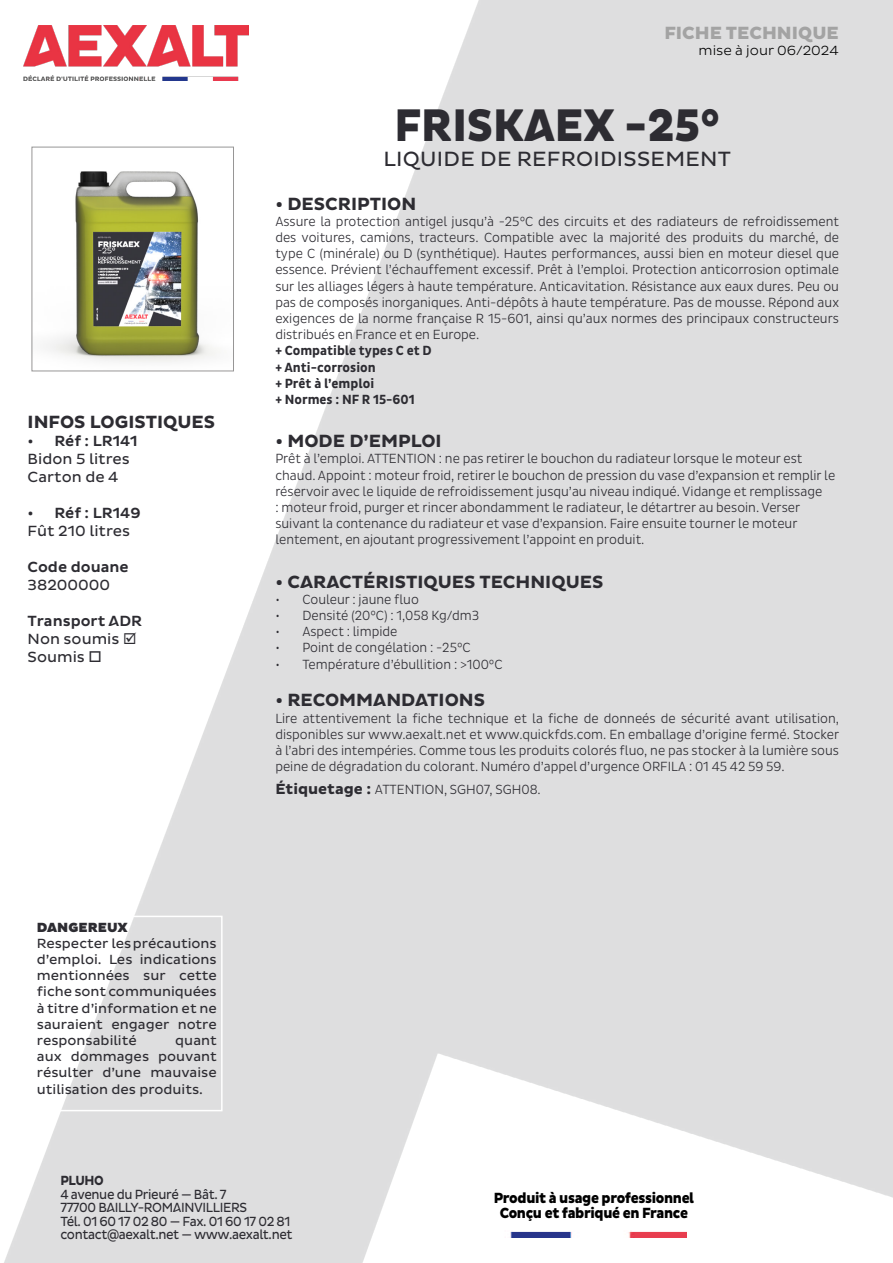
<style>
.page{position:relative;width:893px;height:1263px;background:#fff}
.page>*{position:absolute;margin:0;border:0;box-sizing:border-box;transform-origin:0 0}
.t1{font:46.5px "Aexalt Heavy";color:#2d2c32;scale:.9 1}
.t2{font:21px "Aexalt MS Regular";letter-spacing:.015em;color:#2d2c32}
.t3{font:18px "Aexalt MS Bold";color:#2d2c32}
.t4{font:18px "Aexalt Heavy";color:#a3a3a3}
.t5{font:15px/18px "Aexalt MS Regular";color:#2d2c32}
.t6{font:800 15px/15px "Aexalt";letter-spacing:-.025em;color:#000;text-align:center;scale:.9 1}
.t7{font:15px "Aexalt MS Medium";color:#2d2c32}
.t8{font:300 13.5px/16.2px "Pluto Sans Cond";color:#2d2c32;text-align:justify}
.t9{font:13.5px/16.2px "Aexalt MS Regular";letter-spacing:-.015em;color:#2d2c32;text-align:justify}
.t10{font:13.5px/13.5px "Aexalt MS Regular";letter-spacing:-.015em;color:#2d2c32;scale:.9 1}
.t11{font:700 13.5px/16.2px "Pluto Sans Cond";color:#2d2c32}
.t12{font:13.5px "Aexalt MS Light";color:#000}
.t13{font:13.5px "Aexalt MS Black";color:#2d2c32}
.t14{font:13.5px "Aexalt MS Bold";letter-spacing:-.03em;color:#2d2c32;scale:.9 1}
.s1{font-family:"Pluto Sans";font-weight:700;font-size:15px}
</style>
<div class="page">
<img style="left:4px;top:1px;width:889px;height:1262px">
<img style="left:500px;top:1230px;width:186px;height:7px">
<div style="left:31px;top:916px;width:192px;height:195px;border:2px solid #fff"></div>
<img style="left:23px;top:25px;width:226px;height:55px">
<img style="left:34px;top:149px;width:198px;height:220px">
<div style="left:32px;top:147px;width:202px;height:224px;border:1px solid #979696"></div>
<h3 class="t3" style="left:28px;top:412px;width:189px">INFOS LOGISTIQUES</h3>
<p class="t7" style="left:28px;top:432px;width:112px">• Réf : LR141</p>
<p class="t5" style="left:28px;top:450px;width:104px">Bidon 5 litres<br>Carton de 4</p>
<p class="t7" style="left:28px;top:504px;width:115px">• Réf : LR149</p>
<p class="t5" style="left:28px;top:522px;width:104px">Fût 210 litres</p>
<p class="t7" style="left:28px;top:558px;width:103px">Code douane</p>
<p class="t5" style="left:28px;top:576px;width:84px">38200000</p>
<p class="t7" style="left:28px;top:612px;width:116px">Transport ADR</p>
<p class="t5" style="left:28px;top:630px;width:110px">Non soumis ☑<br>Soumis □</p>
<p class="t13" style="left:37px;top:919px;width:92px">DANGEREUX</p>
<p class="t9" style="left:37px;top:935px;width:181px">Respecter les précautions d’emploi. Les indications mentionnées sur cette fiche sont communiquées à titre d’information et ne sauraient engager notre responsabilité</p>
<p class="t9" style="left:37px;top:1032px;width:181px;text-indent:138px">quant aux dommages pouvant résulter d’une mauvaise utilisation des produits.</p>
<h3 class="t4" style="left:664px;top:22px;width:176px">FICHE TECHNIQUE</h3>
<p class="t12" style="left:699px;top:43px;width:142px">mise à jour 06/2024</p>
<h1 class="t1" style="left:394px;top:99px;width:363px">FRISKAEX -25°</h1>
<h2 class="t2" style="left:383px;top:147px;width:349px">LIQUIDE DE REFROIDISSEMENT</h2>
<h3 class="t3" style="left:275px;top:193px;width:142px">• DESCRIPTION</h3>
<p class="t8" style="left:275px;top:213px;width:565px">Assure la protection antigel jusqu’à -25°C des circuits et des radiateurs de refroidissement des voitures, camions, tracteurs. Compatible avec la majorité des produits du marché, de type C (minérale) ou D (synthétique). Hautes performances, aussi bien en moteur diesel que essence. Prévient l’échauffement excessif. Prêt à l’emploi. Protection anticorrosion optimale sur les alliages légers à haute température. Anticavitation. Résistance aux eaux dures. Peu ou pas de composés inorganiques. Anti-dépôts à haute température. Pas de mousse. Répond aux exigences de la norme française R 15-601, ainsi qu’aux normes des principaux constructeurs distribués en France et en Europe.</p>
<p class="t11" style="left:275px;top:343px;width:158px">+ Compatible types C et D + Anti-corrosion<br>+ Prêt à l’emploi<br>+ Normes : NF R 15-601</p>
<h3 class="t3" style="left:275px;top:431px;width:168px">• MODE D’EMPLOI</h3>
<p class="t8" style="left:275px;top:451px;width:561px;text-align:left">Prêt à l’emploi. ATTENTION : ne pas retirer le bouchon du radiateur lorsque le moteur est chaud. Appoint : moteur froid, retirer le bouchon de pression du vase d’expansion et remplir le réservoir avec le liquide de refroidissement jusqu’au niveau indiqué. Vidange et remplissage<br>: moteur froid, purger et rincer abondamment le radiateur, le détartrer au besoin. Verser suivant la contenance du radiateur et vase d’expansion. Faire ensuite tourner le moteur lentement, en ajoutant progressivement l’appoint en produit.</p>
<h3 class="t3" style="left:275px;top:571px;width:329px">• CARACTÉRISTIQUES TECHNIQUES</h3>
<p class="t8" style="left:275px;top:591px;width:145px">• Couleur : jaune fluo</p>
<p class="t8" style="left:275px;top:607px;width:205px">• Densité (20°C) : 1,058 Kg/dm3</p>
<p class="t8" style="left:275px;top:624px;width:124px">• Aspect : limpide</p>
<p class="t8" style="left:275px;top:640px;width:197px">• Point de congélation : -25°C</p>
<p class="t8" style="left:275px;top:656px;width:229px">• Température d’ébullition : &gt;100°C</p>
<h3 class="t3" style="left:275px;top:690px;width:211px">• RECOMMANDATIONS</h3>
<p class="t8" style="left:275px;top:710px;width:565px">Lire attentivement la fiche technique et la fiche de donneés de sécurité avant utilisation, disponibles sur www.aexalt.net et www.quickfds.com. En emballage d’origine fermé. Stocker à l’abri des intempéries. Comme tous les produits colorés fluo, ne pas stocker à la lumière sous peine de dégradation du colorant. Numéro d’appel d’urgence ORFILA : 01 45 42 59 59.</p>
<p class="t8" style="left:275px;top:781px;width:267px"><span class="s1">Étiquetage :</span> ATTENTION, SGH07, SGH08.</p>
<p class="t14" style="left:60px;top:1173px;width:50px">PLUHO</p>
<p class="t10" style="left:60px;top:1187px;width:260px">4 avenue du Prieuré — Bât. 7<br>77700 BAILLY-ROMAINVILLIERS<br>Tél. 01 60 17 02 80 — Fax. 01 60 17 02 81 contact@aexalt.net — www.aexalt.net</p>
<p class="t6" style="left:494px;top:1191px;width:224px">Produit à usage professionnel<br>Conçu et fabriqué en France</p>
</div>
